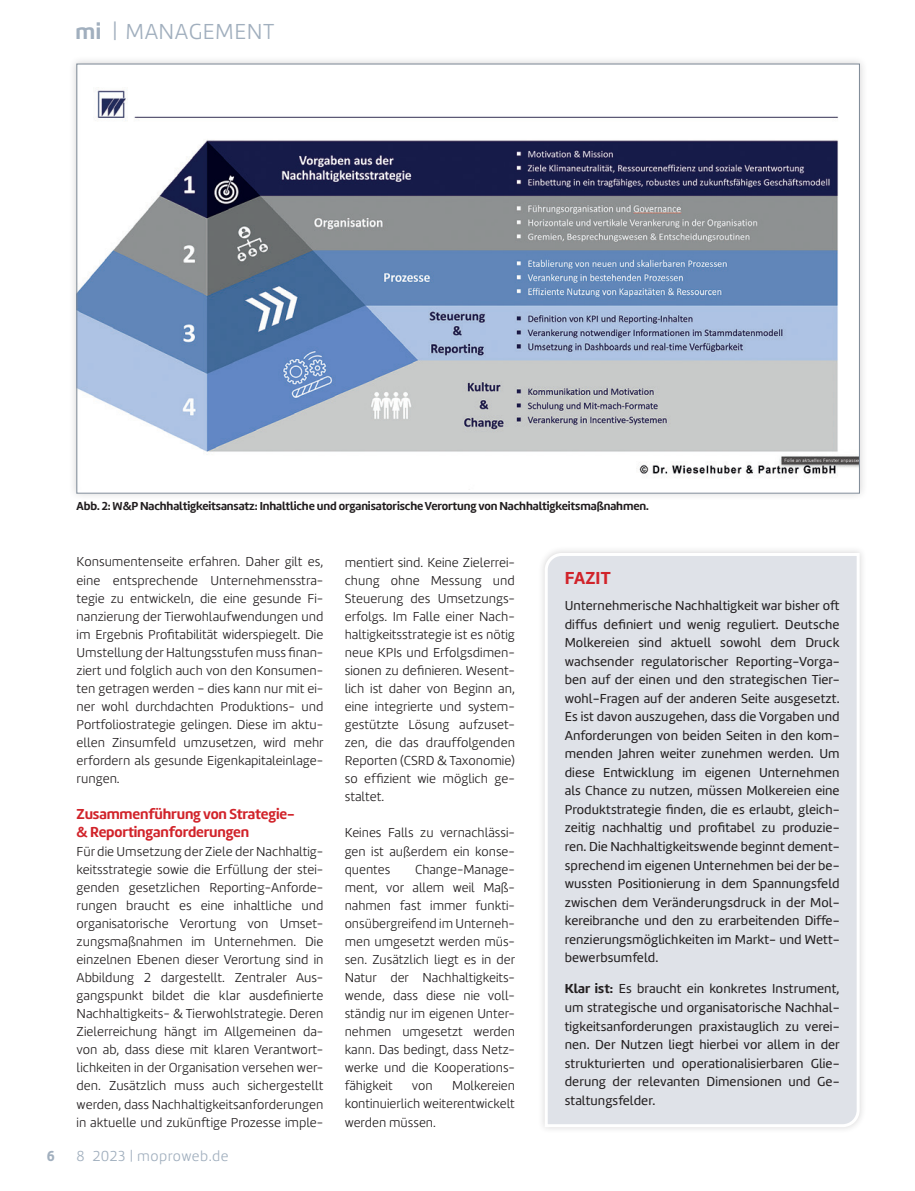
<style>
.page{position:relative;width:915px;height:1191px;background:#fff}
.page>*{position:absolute;margin:0;border:0;box-sizing:border-box;transform-origin:0 0}
.t1{font:300 22.5px "Marine";letter-spacing:.02em;color:#a1afbe}
.t2{font:700 18px "Marine";letter-spacing:.01em;color:#d1232a}
.t3{font:700 15px/18px "Marine";letter-spacing:-.01em;color:#d1232a}
.t4{font:300 15px "Marine";letter-spacing:.03em;color:#a1afbe}
.t5{font:700 15px "Marine";color:#a1afbe}
.t6{font:300 13.5px/18px "Marine";color:#231f20;text-align:justify}
.t7{font:13.5px/18.6px "Marine";letter-spacing:.005em;color:#231f20;text-align:justify}
.t8{font:700 12px "Marine";letter-spacing:-.01em;color:#231f20}
.s1{font-weight:700}
.s2{font-size:24.9px}
.s3{font-size:15.9px}
</style>
<div class="page">
<div style="left:68px;top:56px;width:799px;height:446px;background:#231f20;opacity:.2"></div>
<img style="left:79px;top:66px;width:778px;height:424px">
<div style="left:537px;top:546px;width:329px;height:588px;background:#f8f8f8"></div>
<div style="left:544px;top:552px;width:316px;height:573px;background:#dfe2e8"></div>
<h1 class="t1" style="left:75px;top:18px;width:200px"><span class="s1">mi</span> <span class="s2">|</span> MANAGEMENT</h1>
<p class="t8" style="left:77px;top:498px;width:573px">Abb. 2: W&amp;P Nachhaltigkeitsansatz: Inhaltliche und organisatorische Verortung von Nachhaltigkeitsmaßnahmen.</p>
<p class="t6" style="left:77px;top:553px;width:248px">Konsumentenseite erfahren. Daher gilt es, eine entsprechende Unternehmensstra&shy;tegie zu entwickeln, die eine gesunde Fi&shy;nanzierung der Tierwohlaufwendungen und im Ergebnis Profitabilität widerspiegelt. Die Umstellung der Haltungsstufen muss finan&shy;ziert und folglich auch von den Konsumen&shy;ten getragen werden – dies kann nur mit ei&shy;ner wohl durchdachten Produktions- und Portfoliostrategie gelingen. Diese im aktu&shy;ellen Zinsumfeld umzusetzen, wird mehr erfordern als gesunde Eigenkapitaleinlage&shy;rungen.</p>
<p class="t3" style="left:77px;top:805px;width:219px">Zusammenführung von Strategie-&amp; Reportinganforderungen</p>
<p class="t6" style="left:77px;top:842px;width:248px">Für die Umsetzung der Ziele der Nachhaltig&shy;keitsstrategie sowie die Erfüllung der stei&shy;genden gesetzlichen Reporting-Anforde&shy;rungen braucht es eine inhaltliche und organisatorische Verortung von Umset&shy;zungsmaßnahmen im Unternehmen. Die einzelnen Ebenen dieser Verortung sind in Abbildung 2 dargestellt. Zentraler Aus&shy;gangspunkt bildet die klar ausdefinierte Nachhaltigkeits- &amp; Tierwohlstrategie. Deren Zielerreichung hängt im Allgemeinen da&shy;von ab, dass diese mit klaren Verantwort&shy;lichkeiten in der Organisation versehen wer&shy;den. Zusätzlich muss auch sichergestellt werden, dass Nachhaltigkeitsanforderungen in aktuelle und zukünftige Prozesse imple-</p>
<p class="t5" style="left:47px;top:1146px;width:9px">6</p>
<p class="t4" style="left:77px;top:1147px;width:153px">8 2023 <span class="s3">|</span> moproweb.de</p>
<p class="t6" style="left:344px;top:553px;width:172px">mentiert sind. Keine Zielerrei&shy;chung ohne Messung und Steuerung des Umsetzungs&shy;erfolgs. Im Falle einer Nach&shy;haltigkeitsstrategie ist es nötig neue KPIs und Erfolgsdimen&shy;sionen zu definieren. Wesent&shy;lich ist daher von Beginn an, eine integrierte und system&shy;gestützte Lösung aufzuset&shy;zen, die das drauffolgenden Reporten (CSRD &amp; Taxonomie) so effizient wie möglich ge&shy;staltet.</p>
<p class="t6" style="left:344px;top:824px;width:172px">Keines Falls zu vernachlässi&shy;gen ist außerdem ein konse&shy;quentes</p>
<p class="t6" style="left:344px;top:860px;width:172px;text-indent:70px">Change-Manage&shy;ment, vor allem weil Maß&shy;nahmen fast immer funkti&shy;onsübergreifend im Unterneh&shy;men umgesetzt werden müs&shy;sen. Zusätzlich liegt es in der Natur der Nachhaltigkeits&shy;wende, dass diese nie voll&shy;ständig nur im eigenen Unter&shy;nehmen umgesetzt werden kann. Das bedingt, dass Netz&shy;werke und die Kooperations&shy;fähigkeit</p>
<p class="t6" style="left:344px;top:1076px;width:172px;text-indent:107px">Molkereien kontinuierlich weiterentwickelt werden müssen.</p>
<p class="t6" style="left:412px;top:1076px;width:22px">von</p>
<h2 class="t2" style="left:564px;top:566px;width:47px">FAZIT</h2>
<p class="t7" style="left:564px;top:596px;width:276px">Unternehmerische Nachhaltigkeit war bisher oft diffus definiert und wenig reguliert. Deutsche Molkereien sind aktuell sowohl dem Druck wachsender regulatorischer Reporting-Vorga&shy;ben auf der einen und den strategischen Tier&shy;wohl-Fragen auf der anderen Seite ausgesetzt.<br>Es ist davon auszugehen, dass die Vorgaben und Anforderungen von beiden Seiten in den kom&shy;menden Jahren weiter zunehmen werden. Um diese Entwicklung im eigenen Unternehmen als Chance zu nutzen, müssen Molkereien eine Produktstrategie finden, die es erlaubt, gleich&shy;zeitig nachhaltig und profitabel zu produzie&shy;ren. Die Nachhaltigkeitswende beginnt dement&shy;sprechend im eigenen Unternehmen bei der be&shy;wussten Positionierung in dem Spannungsfeld zwischen dem Veränderungsdruck in der Mol&shy;kereibranche und den zu erarbeitenden Diffe&shy;renzierungsmöglichkeiten im Markt- und Wett&shy;bewerbsumfeld.</p>
<p class="t7" style="left:564px;top:979px;width:276px"><span class="s1">Klar ist:</span> Es braucht ein konkretes Instrument, um strategische und organisatorische Nachhal&shy;tigkeitsanforderungen praxistauglich zu verei&shy;nen. Der Nutzen liegt hierbei vor allem in der strukturierten und operationalisierbaren Glie&shy;derung der relevanten Dimensionen und Ge&shy;staltungsfelder.</p>
</div>
